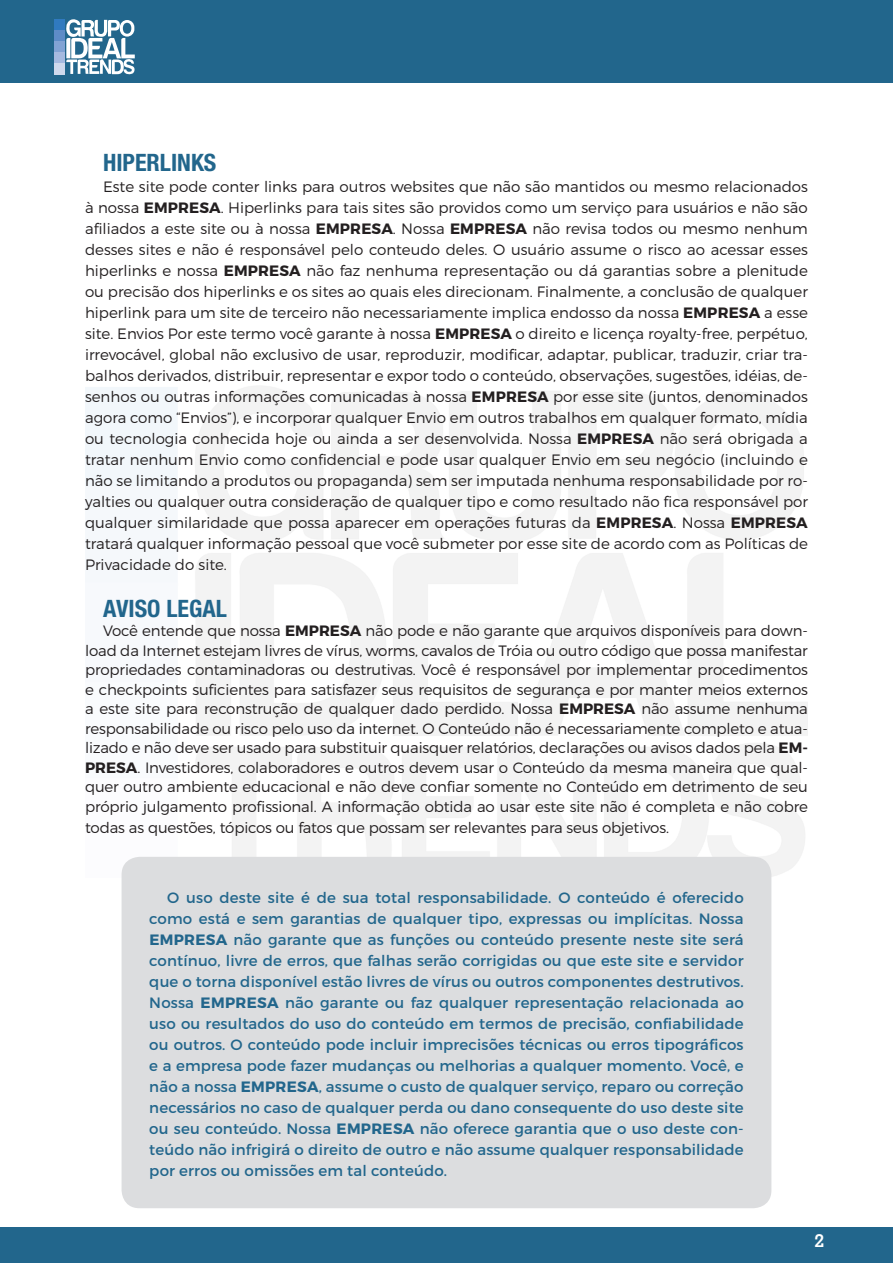
<style>
.page{position:relative;width:893px;height:1263px;background:#fff}
.page>*{position:absolute;margin:0;border:0;box-sizing:border-box;transform-origin:0 0}
.t1{font:700 condensed 24px "Helvetica Neue LT Std";color:#22668c}
.t2{font:700 18px "Geometric Slab 703 BT";color:#fff}
.t3{font:300 15px/21px "Montserrat";letter-spacing:-.01em;color:#231f20;text-align:justify}
.t4{font:15px/21px "Montserrat";letter-spacing:.01em;color:#22668c;text-align:justify}
.s1{font-weight:700}
</style>
<div class="page">
<div style="left:0;top:0;width:893px;height:83px;background:#22668c"></div>
<div style="left:0;top:1227px;width:893px;height:36px;background:#22668c"></div>
<div style="left:54px;top:19px;width:10px;height:12px;background:#307abf"></div>
<div style="left:54px;top:31px;width:10px;height:11px;background:#5e8cc7"></div>
<div style="left:54px;top:41px;width:10px;height:11px;background:#82a3d4"></div>
<div style="left:54px;top:52px;width:10px;height:12px;background:#a6bae0"></div>
<div style="left:54px;top:63px;width:10px;height:11px;background:#cfd9ed"></div>
<svg style="left:66px;top:19px;width:69px;height:56px"></svg>
<div style="left:122px;top:857px;width:649px;height:351px;background:#dcdddf;border-radius:18px"></div>
<p class="t1" style="left:103px;top:148px;width:115px">HIPERLINKS</p>
<p class="t3" style="left:85px;top:176px;width:724px;text-indent:18px">Este site pode conter links para outros websites que não são mantidos ou mesmo relacionados à nossa <span class="s1">EMPRESA</span>. Hiperlinks para tais sites são providos como um serviço para usuários e não são afiliados a este site ou à nossa <span class="s1">EMPRESA</span>. Nossa <span class="s1">EMPRESA</span> não revisa todos ou mesmo nenhum desses sites e não é responsável pelo conteudo deles. O usuário assume o risco ao acessar esses hiperlinks e nossa <span class="s1">EMPRESA</span> não faz nenhuma representação ou dá garantias sobre a plenitude ou precisão dos hiperlinks e os sites ao quais eles direcionam. Finalmente, a conclusão de qualquer hiperlink para um site de terceiro não necessariamente implica endosso da nossa <span class="s1">EMPRESA</span> a esse site. Envios Por este termo você garante à nossa <span class="s1">EMPRESA</span> o direito e licença royalty-free, perpétuo, irrevocável, global não exclusivo de usar, reproduzir, modificar, adaptar, publicar, traduzir, criar tra&shy;balhos derivados, distribuir, representar e expor todo o conteúdo, observações, sugestões, idéias, de&shy;senhos ou outras informações comunicadas à nossa <span class="s1">EMPRESA</span> por esse site (juntos, denominados agora como “Envios”), e incorporar qualquer Envio em outros trabalhos em qualquer formato, mídia ou tecnologia conhecida hoje ou ainda a ser desenvolvida. Nossa <span class="s1">EMPRESA</span> não será obrigada a tratar nenhum Envio como confidencial e pode usar qualquer Envio em seu negócio (incluindo e não se limitando a produtos ou propaganda) sem ser imputada nenhuma responsabilidade por ro&shy;yalties ou qualquer outra consideração de qualquer tipo e como resultado não fica responsável por qualquer similaridade que possa aparecer em operações futuras da <span class="s1">EMPRESA</span>. Nossa <span class="s1">EMPRESA </span>tratará qualquer informação pessoal que você submeter por esse site de acordo com as Políticas de Privacidade do site.</p>
<p class="t1" style="left:103px;top:594px;width:125px">AVISO LEGAL</p>
<p class="t3" style="left:85px;top:621px;width:724px;line-height:19.5px;text-indent:18px">Você entende que nossa <span class="s1">EMPRESA</span> não pode e não garante que arquivos disponíveis para down&shy;load da Internet estejam livres de vírus, worms, cavalos de Tróia ou outro código que possa manifestar propriedades contaminadoras ou destrutivas. Você é responsável por implementar procedimentos e checkpoints suficientes para satisfazer seus requisitos de segurança e por manter meios externos a este site para reconstrução de qualquer dado perdido. Nossa <span class="s1">EMPRESA</span> não assume nenhuma responsabilidade ou risco pelo uso da internet. O Conteúdo não é necessariamente completo e atua&shy;lizado e não deve ser usado para substituir quaisquer relatórios, declarações ou avisos dados pela <span class="s1">EM-PRESA</span>. Investidores, colaboradores e outros devem usar o Conteúdo da mesma maneira que qual&shy;quer outro ambiente educacional e não deve confiar somente no Conteúdo em detrimento de seu próprio julgamento profissional. A informação obtida ao usar este site não é completa e não cobre</p>
<p class="t3" style="left:85px;top:817px;width:585px">todas as questões, tópicos ou fatos que possam ser relevantes para seus objetivos.</p>
<p class="t4" style="left:149px;top:887px;width:596px;text-indent:18px">O uso deste site é de sua total responsabilidade. O conteúdo é oferecido como está e sem garantias de qualquer tipo, expressas ou implícitas. Nossa <span class="s1">EMPRESA</span> não garante que as funções ou conteúdo presente neste site será contínuo, livre de erros, que falhas serão corrigidas ou que este site e servidor que o torna disponível estão livres de vírus ou outros componentes destrutivos.<br>Nossa <span class="s1">EMPRESA</span> não garante ou faz qualquer representação relacionada ao uso ou resultados do uso do conteúdo em termos de precisão, confiabilidade ou outros. O conteúdo pode incluir imprecisões técnicas ou erros tipográficos e a empresa pode fazer mudanças ou melhorias a qualquer momento. Você, e não a nossa <span class="s1">EMPRESA</span>, assume o custo de qualquer serviço, reparo ou correção necessários no caso de qualquer perda ou dano consequente do uso deste site ou seu conteúdo. Nossa <span class="s1">EMPRESA</span> não oferece garantia que o uso deste con&shy;teúdo não infrigirá o direito de outro e não assume qualquer responsabilidade por erros ou omissões em tal conteúdo.</p>
<p class="t2" style="left:815px;top:1230px;width:11px">2</p>
</div>
